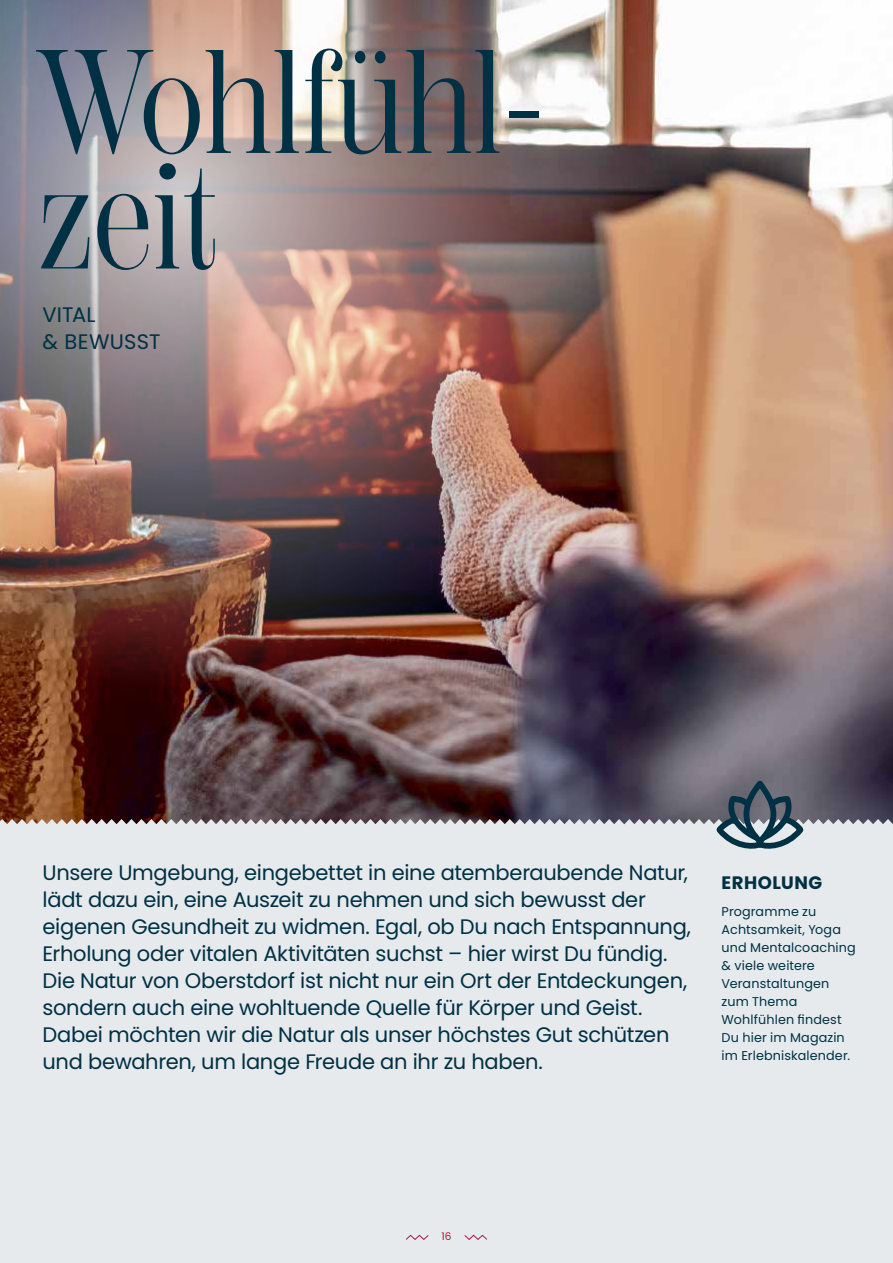
<style>
.page{position:relative;width:893px;height:1263px;background:#fff}
.page>*{position:absolute;margin:0;border:0;box-sizing:border-box;transform-origin:0 0}
.t1{font:147px/115.5px "Scotch Display Comp Rm";color:#003044}
.t2{font:21px/27px "Poppins";letter-spacing:-.015em;color:#003044}
.t3{font:21px/27px "Poppins";letter-spacing:.01em;color:#003044}
.t4{font:700 18px "Poppins";letter-spacing:.03em;color:#003044}
.t5{font:12.75px/18px "Poppins";letter-spacing:.01em;color:#003044}
.t6{font:10.5px "Poppins";color:#b5163f}
</style>
<div class="page">
<img style="left:0;top:94px;width:893px;height:725px">
<div style="left:0;top:819px;width:893px;height:444px;background:#e6eaec"></div>
<svg style="left:406px;top:1235px;width:23px;height:5px"></svg>
<svg style="left:464px;top:1235px;width:23px;height:5px"></svg>
<img style="left:0;top:0;width:671px;height:686px">
<svg style="left:713px;top:774px;width:94px;height:75px;background:#65737f"></svg>
<h1 class="t1" style="left:38px;top:46px;width:509px">Wohlfühl&shy;zeit</h1>
<p class="t3" style="left:43px;top:301px;width:120px">VITAL<br>&amp; BEWUSST</p>
<p class="t2" style="left:43px;top:859px;width:650px">Unsere Umgebung, eingebettet in eine atemberaubende Natur, lädt dazu ein, eine Auszeit zu nehmen und sich bewusst der eigenen Gesundheit zu widmen. Egal, ob Du nach Entspannung, Erholung oder vitalen Aktivitäten suchst – hier wirst Du fündig.<br>Die Natur von Oberstdorf ist nicht nur ein Ort der Entdeckungen, sondern auch eine wohltuende Quelle für Körper und Geist.<br>Dabei möchten wir die Natur als unser höchstes Gut schützen und bewahren, um lange Freude an ihr zu haben.</p>
<p class="t4" style="left:722px;top:872px;width:102px">ERHOLUNG</p>
<p class="t5" style="left:722px;top:902px;width:136px">Programme zu<br>Achtsamkeit, Yoga und Mentalcoaching &amp; viele weitere<br>Veranstaltungen zum Thema<br>Wohlfühlen findest<br>Du hier im Magazin im Erlebniskalender.</p>
<p class="t6" style="left:441px;top:1230px;width:12px">16</p>
</div>
